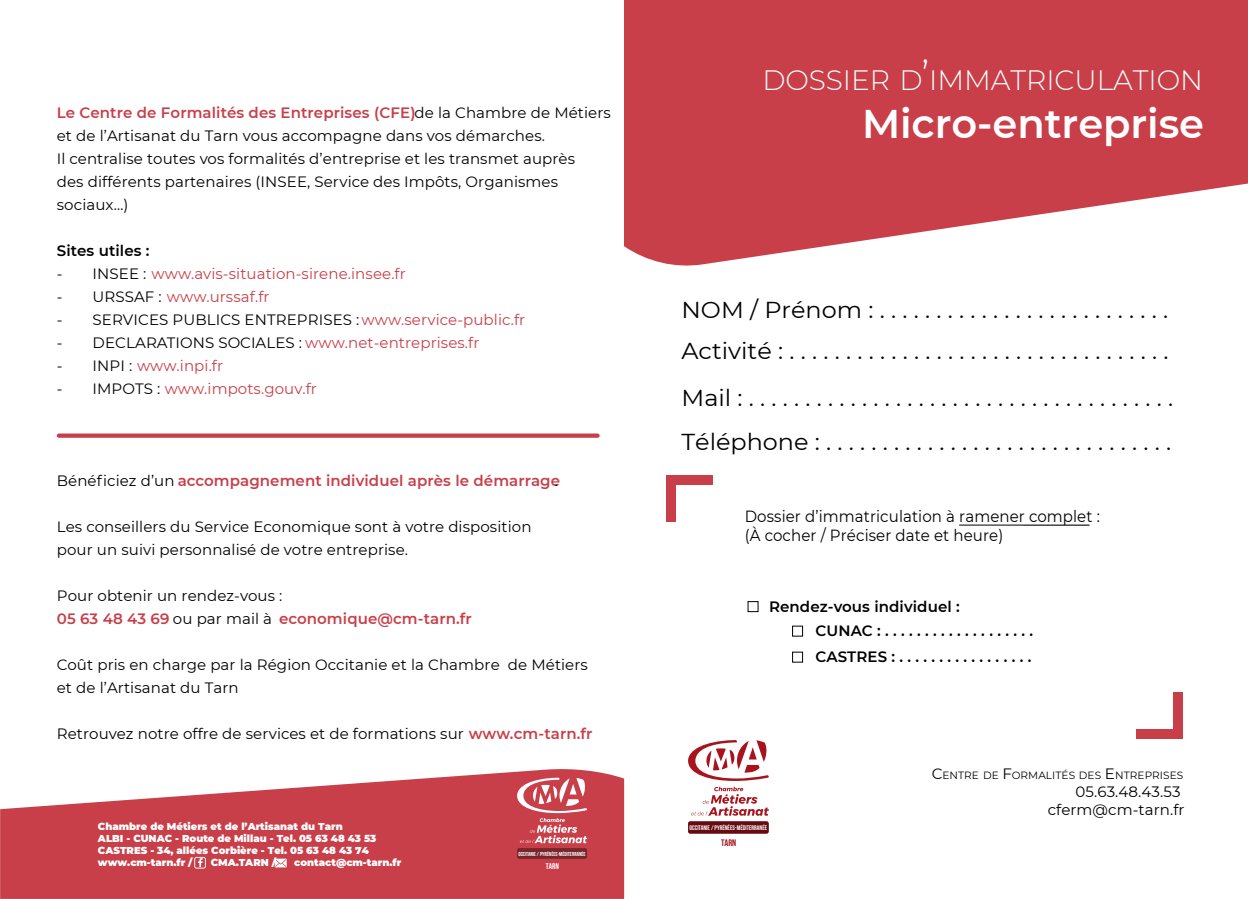
<style>
.page{position:relative;width:1248px;height:899px;background:#fff}
.page>*{position:absolute;margin:0;border:0;box-sizing:border-box;transform-origin:0 0}
.t1{font:600 40px "Montserrat";color:#fff}
.t2{font:300 28px "Montserrat";color:#fff}
.t3{font:23px "Montserrat";color:#000001;scale:1.04 1}
.t4{font:16.1px/19.4px "Montserrat";letter-spacing:.005em;color:#000001;scale:.93 1}
.t5{font:15px/23px "Montserrat";letter-spacing:.005em;color:#000001}
.t6{font:15px "Montserrat";letter-spacing:.005em;color:#c83f49}
.t7{font:600 15px/24.5px "Montserrat";letter-spacing:.005em;color:#000001}
.t8{font:600 15px "Montserrat";letter-spacing:.005em;color:#c83f49}
.t9{font:10.5px "Montserrat";letter-spacing:.005em;color:#000001}
.t10{font:900 10px/12px "Montserrat";color:#fff}
.t11{font:700 9.5px "Bebas Neue";color:#a8131d}
.t12{font:700 8.2px "Bebas Neue";color:#fff}
.t13{font:700 6.6px "Bebas Neue";color:#fff}
.t14{font:700 5.7px "Bebas Neue";color:#fff}
.s1{font-weight:600;color:#c83f49}
.s2{color:#000001}
.s3{color:#c83f49}
.s4{font-weight:400;color:#000001}
.s5{font-size:40px}
.s6{font-size:15px}
</style>
<div class="page">
<svg style="left:624px;top:0;width:623px;height:266px;background:#cf5962"></svg>
<div style="left:747px;top:601px;width:11px;height:11px;border:1px solid #000001"></div>
<div style="left:792px;top:625px;width:11px;height:11px;border:1px solid #000001"></div>
<div style="left:792px;top:651px;width:11px;height:11px;border:1px solid #000001"></div>
<div style="left:666px;top:484px;width:9px;height:37px;background:#c83f49"></div>
<div style="left:666px;top:475px;width:46px;height:9px;background:#c83f49"></div>
<div style="left:1173px;top:692px;width:9px;height:37px;background:#c83f49"></div>
<div style="left:1136px;top:729px;width:46px;height:9px;background:#c83f49"></div>
<hr style="left:959px;top:524px;width:130px;height:1px;background:#000001">
<div style="left:688px;top:821px;width:80px;height:12px;background:#650b11;border-radius:2px"></div>
<svg style="left:688px;top:740px;width:81px;height:75px"></svg>
<svg style="left:0;top:769px;width:624px;height:130px;background:#d05b64"></svg>
<div style="left:194px;top:857px;width:12px;height:11px;border:1px solid #ebf6fa;border-radius:2px"></div>
<svg style="left:198px;top:858px;width:5px;height:9px"></svg>
<svg style="left:275px;top:858px;width:12px;height:9px"></svg>
<div style="left:57px;top:433px;width:542px;height:5px;background:#c83f49;border-radius:2px"></div>
<div style="left:517px;top:848px;width:70px;height:10px;background:#78262c;border-radius:2px"></div>
<svg style="left:517px;top:777px;width:70px;height:66px"></svg>
<p class="t5" style="left:57px;top:100px;width:555px"><span class="s1">Le Centre de Formalités des Entreprises (CFE)</span>de la Chambre de Métiers et de l’Artisanat du Tarn vous accompagne dans vos démarches.<br>Il centralise toutes vos formalités d’entreprise et les transmet auprès<br>des différents partenaires (INSEE, Service des Impôts, Organismes sociaux…)</p>
<p class="t7" style="left:57px;top:237px;width:94px">Sites utiles :</p>
<p class="t6" style="left:57px;top:263px;width:350px"><span class="s2">- INSEE :</span> www.avis-situation-sirene.insee.fr</p>
<p class="t6" style="left:57px;top:286px;width:214px"><span class="s2">- URSSAF :</span> www.urssaf.fr</p>
<p class="t5" style="left:57px;top:307px;width:470px">- SERVICES PUBLICS ENTREPRISES :<span class="s3">www.service-public.fr</span></p>
<p class="t5" style="left:57px;top:330px;width:424px">- DECLARATIONS SOCIALES : <span class="s3">www.net-entreprises.fr</span></p>
<p class="t6" style="left:57px;top:355px;width:168px"><span class="s2">- INPI :</span> www.inpi.fr</p>
<p class="t6" style="left:57px;top:378px;width:261px"><span class="s2">- IMPOTS :</span> www.impots.gouv.fr</p>
<p class="t8" style="left:57px;top:470px;width:504px"><span class="s4">Bénéficiez d’un</span> accompagnement individuel après le démarrage<span class="s4">.</span></p>
<p class="t5" style="left:57px;top:514px;width:476px">Les conseillers du Service Economique sont à votre disposition pour un suivi personnalisé de votre entreprise.</p>
<p class="t5" style="left:57px;top:583px;width:416px">Pour obtenir un rendez-vous :<br><span class="s1">05 63 48 43 69</span> ou par mail à <span class="s1">economique@cm-tarn.fr</span></p>
<p class="t5" style="left:57px;top:652px;width:532px">Coût pris en charge par la Région Occitanie et la Chambre de Métiers et de l’Artisanat du Tarn</p>
<p class="t5" style="left:57px;top:721px;width:537px">Retrouvez notre offre de services et de formations sur <span class="s1">www.cm-tarn.fr</span></p>
<p class="t10" style="left:98px;top:819px;width:280px">Chambre de Métiers et de l’Artisanat du Tarn<br>ALBI - CUNAC - Route de Millau - Tel. 05 63 48 43 53<br>CASTRES - 34, allées Corbière - Tel. 05 63 48 43 74 www.cm-tarn.fr /</p>
<p class="t10" style="left:211px;top:855px;width:67px">CMA.TARN /</p>
<p class="t10" style="left:294px;top:855px;width:108px">contact@cm-tarn.fr</p>
<p class="t14" style="left:518px;top:850px;width:69px">OCCITANIE / PYRÉNÉES-MÉDITERRANÉE</p>
<p class="t12" style="left:545px;top:861px;width:15px">TARN</p>
<h2 class="t2" style="left:762px;top:61px;width:442px">DOSSIER D<span class="s5">’</span>IMMATRICULATION</h2>
<h1 class="t1" style="left:862px;top:95px;width:343px">Micro-entreprise</h1>
<h3 class="t3" style="left:681px;top:294px;width:469px">NOM / Prénom : . . . . . . . . . . . . . . . . . . . . . . . . . .</h3>
<h3 class="t3" style="left:681px;top:335px;width:469px">Activité : . . . . . . . . . . . . . . . . . . . . . . . . . . . . . . . . . .</h3>
<h3 class="t3" style="left:681px;top:382px;width:474px">Mail : . . . . . . . . . . . . . . . . . . . . . . . . . . . . . . . . . . . . . .</h3>
<h3 class="t3" style="left:681px;top:426px;width:472px">Téléphone : . . . . . . . . . . . . . . . . . . . . . . . . . . . . . . .</h3>
<p class="t4" style="left:744px;top:505px;width:383px">Dossier d’immatriculation à ramener complet : (À cocher / Préciser date et heure)</p>
<p class="t7" style="left:815px;top:593px;width:219px;text-indent:-46px">Rendez-vous individuel :<br>CUNAC : . . . . . . . . . . . . . . . . . . .</p>
<p class="t7" style="left:815px;top:644px;width:217px">CASTRES : . . . . . . . . . . . . . . . . .</p>
<p class="t13" style="left:689px;top:824px;width:79px">OCCITANIE / PYRÉNÉES-MÉDITERRANÉE</p>
<p class="t11" style="left:721px;top:837px;width:17px">TARN</p>
<p class="t9" style="left:931px;top:768px;width:253px"><span class="s6">C</span>ENTRE DE <span class="s6">F</span>ORMALITÉS DES <span class="s6">E</span>NTREPRISES</p>
<p class="t5" style="left:1047px;top:782px;width:138px;line-height:18px;text-align:right">05.63.48.43.53 cferm@cm-tarn.fr</p>
</div>
